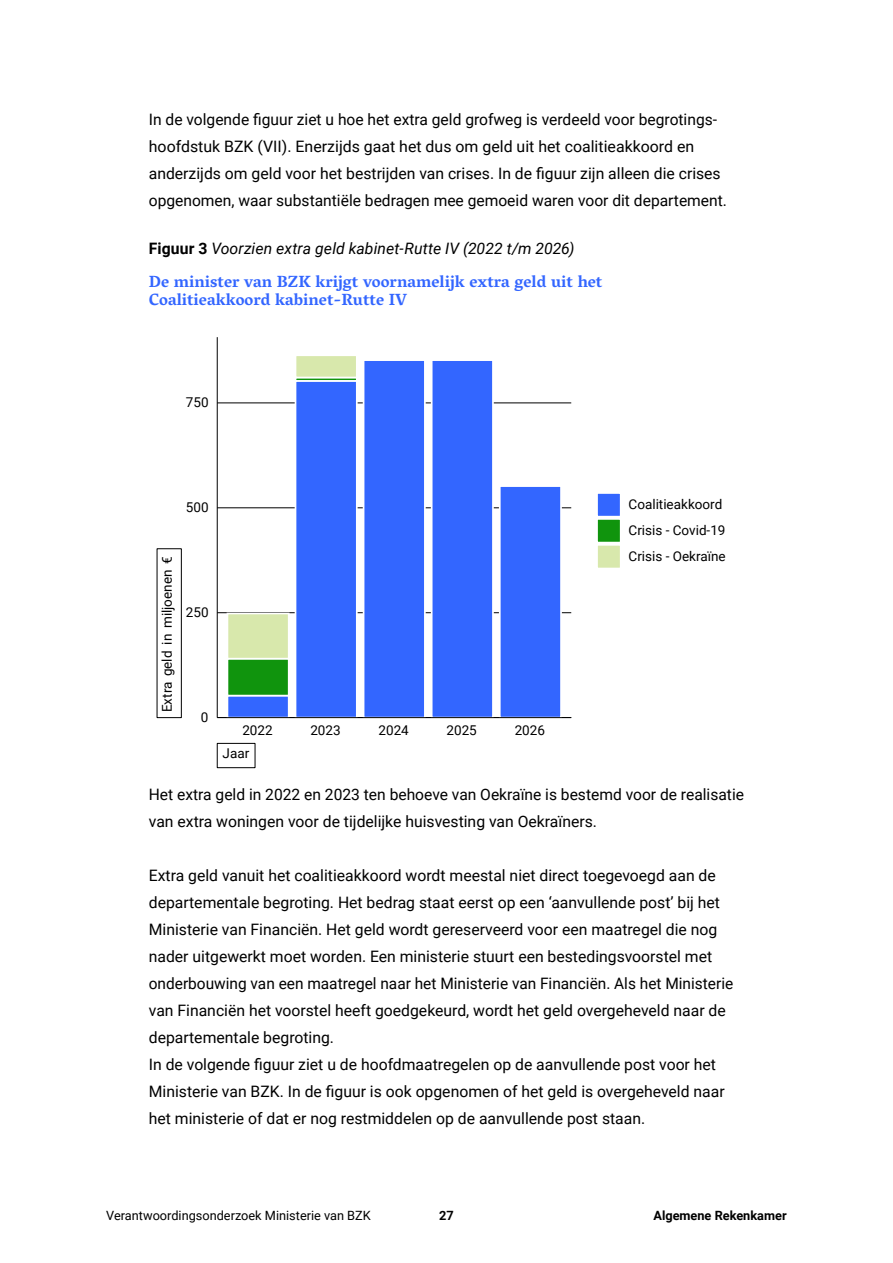
<style>
.page{position:relative;width:893px;height:1263px;background:#fff}
.page>*{position:absolute;margin:0;border:0;box-sizing:border-box;transform-origin:0 0}
.t1{font:700 16.5px/17.9px "Vesper Libre";color:#36f}
._0_Platte_tekst_-_P{font:15.75px/27px "Roboto";color:#000}
._8_FigKop_-_H4{font:italic 15.75px "Roboto";letter-spacing:.005em;color:#000}
.t2{font:13.5px/26px "Roboto";color:#000}
.t3{font:12.75px "Roboto";color:#000}
.t4{font:700 12.75px "Roboto";color:#000}
.s1{font-weight:700;font-style:normal}
</style>
<div class="page">
<hr style="left:217px;top:612px;width:354px;height:1px;background:#000">
<hr style="left:217px;top:507px;width:354px;height:1px;background:#000">
<hr style="left:217px;top:403px;width:354px;height:1px;background:#000">
<div style="left:227px;top:696px;width:62px;height:22px;background:#36f"></div>
<div style="left:227px;top:695px;width:63px;height:23px;border:2px solid #fff"></div>
<div style="left:296px;top:381px;width:61px;height:337px;background:#36f"></div>
<div style="left:295px;top:380px;width:63px;height:338px;border:2px solid #fff"></div>
<div style="left:364px;top:360px;width:61px;height:358px;background:#36f"></div>
<div style="left:363px;top:359px;width:63px;height:359px;border:2px solid #fff"></div>
<div style="left:432px;top:360px;width:61px;height:358px;background:#36f"></div>
<div style="left:431px;top:359px;width:63px;height:359px;border:2px solid #fff"></div>
<div style="left:500px;top:486px;width:61px;height:232px;background:#36f"></div>
<div style="left:499px;top:485px;width:63px;height:233px;border:2px solid #fff"></div>
<div style="left:227px;top:659px;width:62px;height:37px;background:#10940d"></div>
<div style="left:227px;top:658px;width:63px;height:38px;border:2px solid #fff"></div>
<div style="left:295px;top:377px;width:63px;height:5px;border:2px solid #fff"></div>
<div style="left:227px;top:613px;width:62px;height:46px;background:#d8e8ac"></div>
<div style="left:227px;top:613px;width:63px;height:46px;border:2px solid #fff"></div>
<div style="left:296px;top:355px;width:61px;height:22px;background:#d8e8ac"></div>
<div style="left:295px;top:354px;width:63px;height:24px;border:2px solid #fff"></div>
<hr style="left:364px;top:359px;width:61px;height:2px;background:#fff">
<hr style="left:432px;top:359px;width:61px;height:2px;background:#fff">
<hr style="left:500px;top:485px;width:61px;height:2px;background:#fff">
<hr style="left:217px;top:337px;width:1px;height:381px;background:#000">
<hr style="left:217px;top:717px;width:354px;height:1px;background:#000">
<div style="left:217px;top:743px;width:38px;height:25px;border:1px solid #000"></div>
<div style="left:157px;top:548px;width:25px;height:170px;border:1px solid #000"></div>
<div style="left:597px;top:493px;width:24px;height:24px;background:#36f"></div>
<div style="left:596px;top:492px;width:25px;height:25px;border:2px solid #fff"></div>
<div style="left:597px;top:519px;width:24px;height:24px;background:#10940d"></div>
<div style="left:596px;top:518px;width:25px;height:25px;border:2px solid #fff"></div>
<div style="left:597px;top:545px;width:24px;height:23px;background:#d8e8ac"></div>
<div style="left:596px;top:544px;width:25px;height:25px;border:2px solid #fff"></div>
<p class="_0_Platte_tekst_-_P" style="left:149px;top:105px;width:580px">In de volgende figuur ziet u hoe het extra geld grofweg is verdeeld voor begrotings&shy;hoofdstuk BZK (VII). Enerzijds gaat het dus om geld uit het coalitieakkoord en anderzijds om geld voor het bestrijden van crises. In de figuur zijn alleen die crises opgenomen, waar substantiële bedragen mee gemoeid waren voor dit departement.</p>
<p class="_8_FigKop_-_H4" style="left:149px;top:237px;width:427px"><span class="s1">Figuur 3</span> Voorzien extra geld kabinet-Rutte IV (2022 t/m 2026)</p>
<p class="t1" style="left:149px;top:272px;width:455px">De minister van BZK krijgt voornamelijk extra geld uit het<br>Coalitieakkoord kabinet-Rutte IV</p>
<p class="t2" style="left:186px;top:389px;width:24px">750</p>
<p class="t2" style="left:186px;top:494px;width:24px">500</p>
<p class="t2" style="left:154px;top:712px;width:158px;rotate:-90deg">Extra geld in miljoenen €</p>
<p class="t2" style="left:186px;top:599px;width:24px">250</p>
<p class="t2" style="left:201px;top:704px;width:9px">0</p>
<p class="t2" style="left:242px;top:716px;width:32px">2022</p>
<p class="t2" style="left:310px;top:716px;width:32px">2023</p>
<p class="t2" style="left:378px;top:716px;width:32px">2024</p>
<p class="t2" style="left:447px;top:716px;width:32px">2025</p>
<p class="t2" style="left:515px;top:716px;width:32px">2026</p>
<p class="t2" style="left:223px;top:740px;width:28px">Jaar</p>
<p class="t2" style="left:629px;top:491px;width:99px">Coalitieakkoord<br>Crisis - Covid-19<br>Crisis - Oekraïne</p>
<p class="_0_Platte_tekst_-_P" style="left:149px;top:780px;width:597px">Het extra geld in 2022 en 2023 ten behoeve van Oekraïne is bestemd voor de realisatie van extra woningen voor de tijdelijke huisvesting van Oekraïners.</p>
<p class="_0_Platte_tekst_-_P" style="left:149px;top:861px;width:586px">Extra geld vanuit het coalitieakkoord wordt meestal niet direct toegevoegd aan de departementale begroting. Het bedrag staat eerst op een ‘aanvullende post’ bij het Ministerie van Financiën. Het geld wordt gereserveerd voor een maatregel die nog nader uitgewerkt moet worden. Een ministerie stuurt een bestedingsvoorstel met onderbouwing van een maatregel naar het Ministerie van Financiën. Als het Ministerie van Financiën het voorstel heeft goedgekeurd, wordt het geld overgeheveld naar de departementale begroting.</p>
<p class="_0_Platte_tekst_-_P" style="left:149px;top:1050px;width:577px">In de volgende figuur ziet u de hoofdmaatregelen op de aanvullende post voor het<br>Ministerie van BZK. In de figuur is ook opgenomen of het geld is overgeheveld naar het ministerie of dat er nog restmiddelen op de aanvullende post staan.</p>
<p class="t3" style="left:106px;top:1207px;width:266px">Verantwoordingsonderzoek Ministerie van BZK</p>
<p class="t4" style="left:439px;top:1207px;width:16px">27</p>
<p class="t4" style="left:653px;top:1207px;width:135px">Algemene Rekenkamer</p>
</div>
